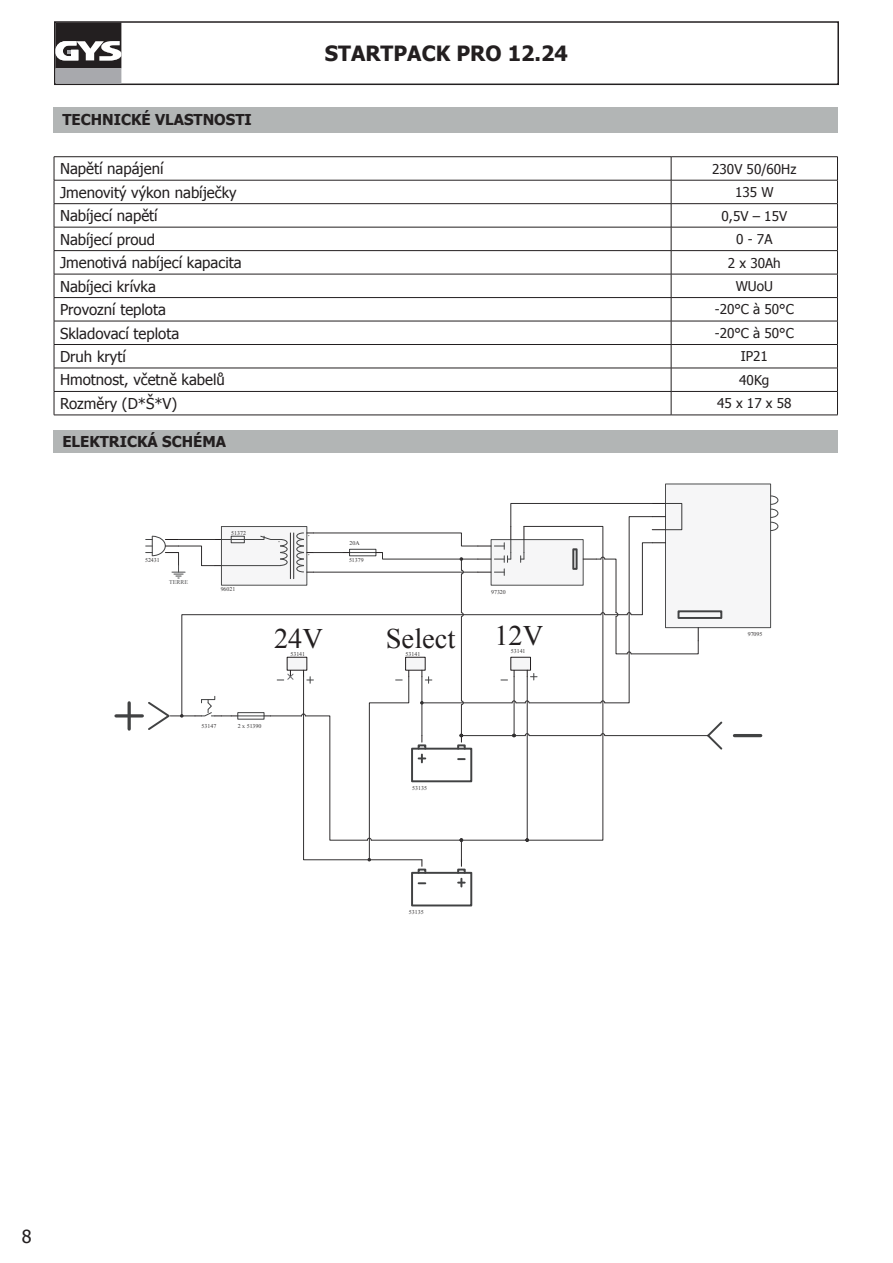
<style>
.page{position:relative;width:893px;height:1263px;background:#fff}
.page>*{position:absolute;margin:0;border:0;box-sizing:border-box;transform-origin:0 0}
.t1{font:28.35px "Times New Roman";color:#231f20}
.t2{font:700 21px "Tahoma";color:#231f20}
.t3{font:18px "Tahoma";color:#231f20}
.t4{font:15px "Tahoma";color:#231f20}
.t5{font:700 15px "Tahoma";color:#231f20}
.t6{font:13.5px "Tahoma";color:#231f20}
.t7{font:10.65px/19.6px "Times New Roman";color:#333233}
.t8{font:5.85px "Times New Roman";color:#323031}
.t9{font:5.85px "Times New Roman";color:#4c4d4e}
</style>
<div class="page">
<div style="left:54px;top:21px;width:785px;height:64px;border:2px solid #231f20"></div>
<div style="left:55px;top:68px;width:66px;height:16px;background:#a8a9ad"></div>
<svg style="left:55px;top:23px;width:66px;height:45px"></svg>
<div style="left:54px;top:107px;width:784px;height:26px;background:#b2b5b5"></div>
<hr style="left:54px;top:156px;width:617px;height:1px;background:#231f20">
<hr style="left:671px;top:156px;width:167px;height:1px;background:#231f20">
<hr style="left:54px;top:180px;width:617px;height:1px;background:#231f20">
<hr style="left:671px;top:180px;width:167px;height:1px;background:#231f20">
<hr style="left:54px;top:203px;width:617px;height:1px;background:#231f20">
<hr style="left:671px;top:203px;width:167px;height:1px;background:#231f20">
<hr style="left:54px;top:227px;width:617px;height:1px;background:#231f20">
<hr style="left:671px;top:227px;width:167px;height:1px;background:#231f20">
<hr style="left:54px;top:250px;width:617px;height:1px;background:#231f20">
<hr style="left:671px;top:250px;width:167px;height:1px;background:#231f20">
<hr style="left:54px;top:274px;width:617px;height:1px;background:#231f20">
<hr style="left:671px;top:274px;width:167px;height:1px;background:#231f20">
<hr style="left:54px;top:297px;width:617px;height:1px;background:#231f20">
<hr style="left:671px;top:297px;width:167px;height:1px;background:#231f20">
<hr style="left:54px;top:321px;width:617px;height:1px;background:#231f20">
<hr style="left:671px;top:321px;width:167px;height:1px;background:#231f20">
<hr style="left:54px;top:344px;width:617px;height:1px;background:#231f20">
<hr style="left:671px;top:344px;width:167px;height:1px;background:#231f20">
<hr style="left:54px;top:368px;width:617px;height:1px;background:#231f20">
<hr style="left:671px;top:368px;width:167px;height:1px;background:#231f20">
<hr style="left:54px;top:391px;width:617px;height:1px;background:#231f20">
<svg style="left:54px;top:157px;width:1px;height:258px"></svg>
<hr style="left:671px;top:391px;width:167px;height:1px;background:#231f20">
<svg style="left:671px;top:157px;width:1px;height:258px"></svg>
<svg style="left:837px;top:157px;width:1px;height:258px"></svg>
<hr style="left:54px;top:415px;width:617px;height:1px;background:#231f20">
<hr style="left:671px;top:415px;width:167px;height:1px;background:#231f20">
<div style="left:54px;top:430px;width:784px;height:23px;background:#b2b5b5"></div>
<div style="left:411px;top:872px;width:61px;height:34px;border:2px solid #414243"></div>
<div style="left:457px;top:868px;width:9px;height:6px;border:2px solid #414243"></div>
<div style="left:418px;top:868px;width:8px;height:6px;border:2px solid #414243"></div>
<svg style="left:458px;top:879px;width:7px;height:7px"></svg>
<svg style="left:419px;top:882px;width:6px;height:2px"></svg>
<svg style="left:705px;top:721px;width:18px;height:29px"></svg>
<hr style="left:734px;top:734px;width:27px;height:3px;background:#414243">
<hr style="left:116px;top:714px;width:26px;height:3px;background:#414243">
<hr style="left:128px;top:703px;width:3px;height:26px;background:#414243">
<hr style="left:605px;top:735px;width:103px;height:1px;background:#323031">
<div style="left:666px;top:484px;width:105px;height:144px;background:#f6f6f7"></div>
<div style="left:665px;top:484px;width:106px;height:144px;border:1px solid #4c4d4e"></div>
<div style="left:677px;top:610px;width:45px;height:9px;border:2px solid #414243"></div>
<svg style="left:770px;top:495px;width:9px;height:36px"></svg>
<svg style="left:146px;top:503px;width:553px;height:363px"></svg>
<h2 class="t2" style="left:325px;top:39px;width:245px">STARTPACK PRO 12.24</h2>
<p class="t5" style="left:62px;top:109px;width:191px">TECHNICKÉ VLASTNOSTI</p>
<p class="t4" style="left:60px;top:159px;width:105px">Napětí napájení</p>
<p class="t6" style="left:712px;top:160px;width:86px">230V 50/60Hz</p>
<p class="t4" style="left:60px;top:182px;width:178px">Jmenovitý výkon nabíječky</p>
<p class="t6" style="left:735px;top:183px;width:40px">135 W</p>
<p class="t4" style="left:60px;top:206px;width:99px">Nabíjecí napětí</p>
<p class="t6" style="left:722px;top:207px;width:67px">0,5V – 15V</p>
<p class="t4" style="left:60px;top:229px;width:97px">Nabíjecí proud</p>
<p class="t6" style="left:736px;top:230px;width:38px">0 - 7A</p>
<p class="t4" style="left:60px;top:253px;width:183px">Jmenotivá nabíjecí kapacita</p>
<p class="t6" style="left:728px;top:254px;width:54px">2 x 30Ah</p>
<p class="t4" style="left:60px;top:276px;width:97px">Nabíjeci krívka</p>
<p class="t6" style="left:736px;top:277px;width:39px">WUoU</p>
<p class="t4" style="left:60px;top:299px;width:107px">Provozní teplota</p>
<p class="t6" style="left:715px;top:300px;width:80px">-20°C à 50°C</p>
<p class="t4" style="left:60px;top:323px;width:121px">Skladovací teplota</p>
<p class="t6" style="left:715px;top:324px;width:80px">-20°C à 50°C</p>
<p class="t4" style="left:60px;top:346px;width:67px">Druh krytí</p>
<p class="t6" style="left:741px;top:347px;width:29px">IP21</p>
<p class="t4" style="left:60px;top:370px;width:166px">Hmotnost, včetně kabelů</p>
<p class="t6" style="left:739px;top:371px;width:32px">40Kg</p>
<p class="t4" style="left:60px;top:393px;width:119px">Rozměry (D*Š*V)</p>
<p class="t6" style="left:717px;top:394px;width:76px">45 x 17 x 58</p>
<p class="t5" style="left:62px;top:431px;width:165px">ELEKTRICKÁ SCHÉMA</p>
<p class="t8" style="left:145px;top:556px;width:16px">52431</p>
<p class="t9" style="left:169px;top:578px;width:20px">TERRE</p>
<p class="t8" style="left:231px;top:529px;width:16px">51372</p>
<p class="t8" style="left:221px;top:585px;width:16px">96021</p>
<p class="t7" style="left:278px;top:529px;width:4px">.</p>
<p class="t7" style="left:307px;top:522px;width:4px">. .</p>
<p class="t8" style="left:350px;top:539px;width:12px">20A</p>
<p class="t8" style="left:349px;top:556px;width:16px">51379</p>
<p class="t8" style="left:491px;top:588px;width:16px">97320</p>
<h1 class="t1" style="left:274px;top:619px;width:51px">24V</h1>
<h1 class="t1" style="left:386px;top:619px;width:71px">Select</h1>
<h1 class="t1" style="left:494px;top:616px;width:51px">12V</h1>
<p class="t8" style="left:511px;top:647px;width:16px">53141</p>
<p class="t8" style="left:290px;top:650px;width:16px">53141</p>
<p class="t8" style="left:406px;top:650px;width:16px">53141</p>
<p class="t8" style="left:202px;top:722px;width:16px">53147</p>
<p class="t8" style="left:238px;top:722px;width:25px">2 x 51390</p>
<p class="t8" style="left:412px;top:784px;width:16px">53135</p>
<p class="t8" style="left:409px;top:908px;width:16px">53135</p>
<p class="t8" style="left:748px;top:630px;width:16px">97095</p>
<p class="t3" style="left:22px;top:1224px;width:11px">8</p>
</div>
